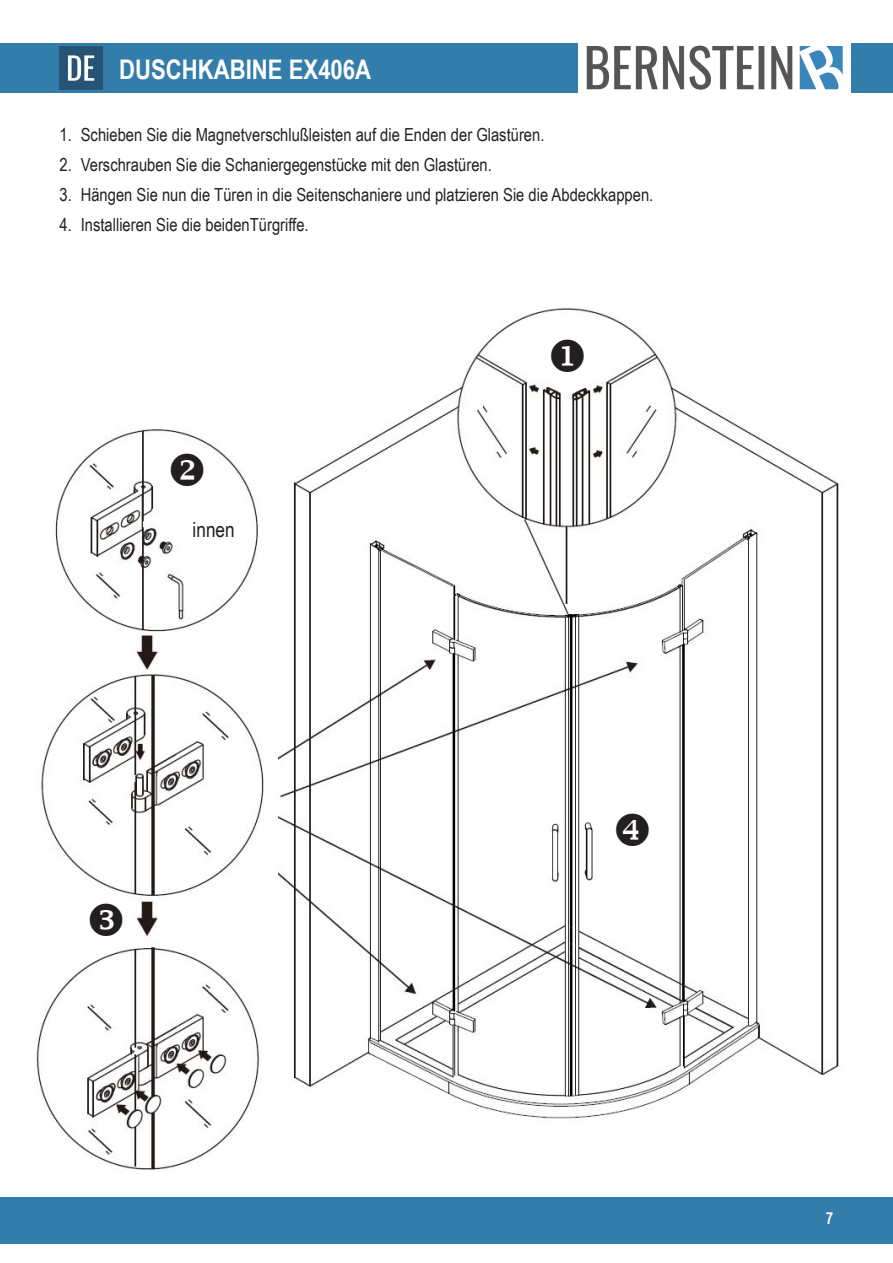
<style>
.page{position:relative;width:893px;height:1263px;background:#fff}
.page>*{position:absolute;margin:0;border:0;box-sizing:border-box;transform-origin:0 0}
.t1{font:700 27px "Arial Narrow";color:#fff}
.Überschrift{font:21px "Arial Narrow";color:#231f20}
.Überschrift-2{font:18px "Arial Narrow";color:#231f20}
.t2{font:700 16.5px "Arial Narrow";color:#fff}
</style>
<div class="page">
<div style="left:0;top:43px;width:893px;height:50px;background:#337dab"></div>
<div style="left:0;top:1197px;width:893px;height:47px;background:#337dab"></div>
<img style="left:578px;top:43px;width:272px;height:50px">
<img style="left:60px;top:47px;width:42px;height:42px">
<img style="left:36px;top:308px;width:805px;height:862px">
<svg style="left:90px;top:903px;width:33px;height:33px"></svg>
<svg style="left:616px;top:813px;width:33px;height:33px"></svg>
<svg style="left:551px;top:339px;width:33px;height:33px"></svg>
<svg style="left:171px;top:453px;width:32px;height:33px"></svg>
<h1 class="t1" style="left:119px;top:49px;width:254px">DUSCHKABINE EX406A</h1>
<p class="Überschrift-2" style="left:60px;top:121px;width:486px">1. Schieben Sie die Magnetverschlußleisten auf die Enden der Glastüren.</p>
<p class="Überschrift-2" style="left:60px;top:151px;width:434px">2. Verschrauben Sie die Schaniergegenstücke mit den Glastüren.</p>
<p class="Überschrift-2" style="left:60px;top:181px;width:595px">3. Hängen Sie nun die Türen in die Seitenschaniere und platzieren Sie die Abdeckkappen.</p>
<p class="Überschrift-2" style="left:60px;top:211px;width:251px">4. Installieren Sie die beidenTürgriffe.</p>
<p class="Überschrift" style="left:193px;top:514px;width:44px">innen</p>
<p class="t2" style="left:826px;top:1206px;width:9px">7</p>
</div>
